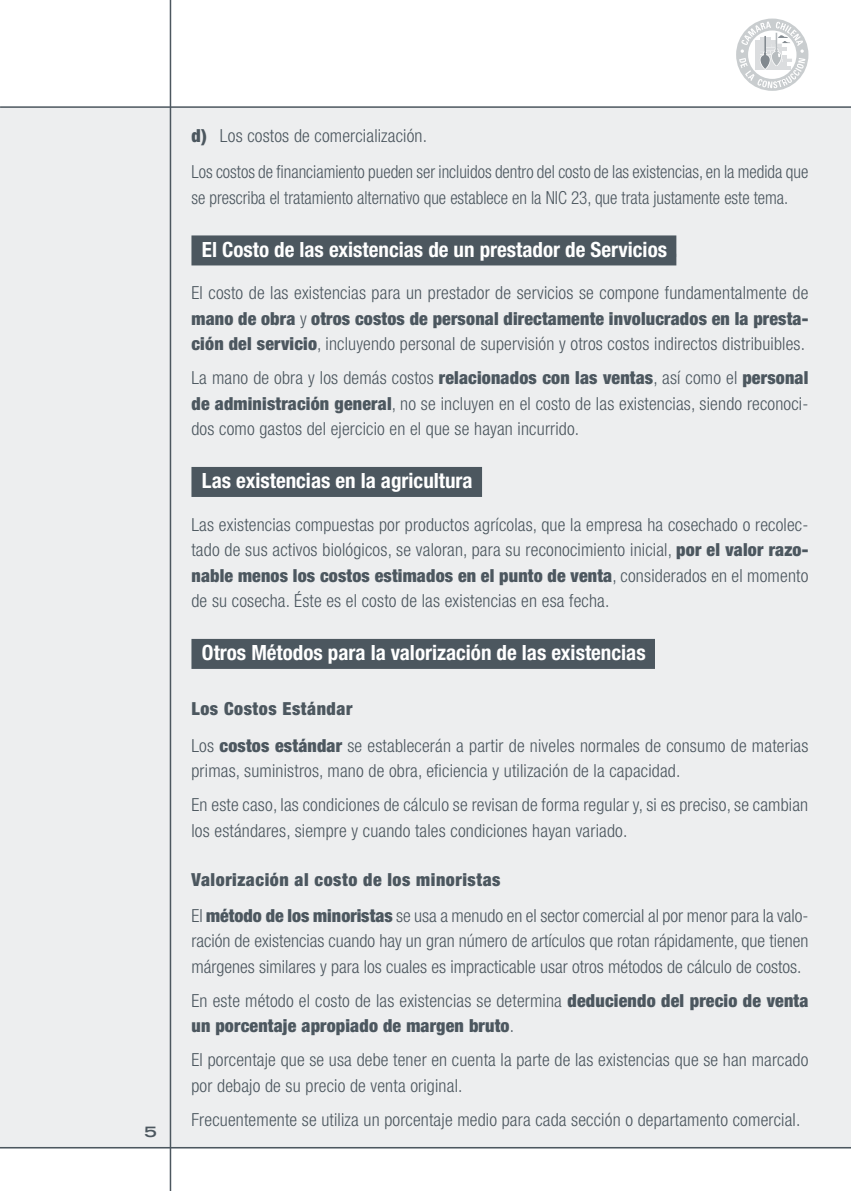
<style>
.page{position:relative;width:851px;height:1191px;background:#fff}
.page>*{position:absolute;margin:0;border:0;box-sizing:border-box;transform-origin:0 0}
.t1{font:700 condensed 21px "Helvetica Neue";color:#fff}
.t2{font:300 condensed 18px/25.5px "Helvetica Neue";letter-spacing:.01em;color:#4c575f}
.t3{font:900 condensed 18px/36.2px "Helvetica Neue";letter-spacing:.03em;color:#4c575f}
.t4{font:900 condensed 18px/25.5px "Helvetica Neue";letter-spacing:.01em;color:#4c575f}
.t5{font:300 condensed 18px "Helvetica Neue";letter-spacing:.01em;color:#4c575f;scale:.95 1}
.s1{font-weight:900}
.s2{color:#4c575f}
.s3{font-weight:300}
</style>
<div class="page">
<div style="left:0;top:107px;width:850px;height:1041px;background:#edeeef"></div>
<hr style="left:0;top:1147px;width:850px;height:1px;background:#4c575f">
<hr style="left:170px;top:0;width:1px;height:1191px;background:#4c575f">
<hr style="left:0;top:106px;width:850px;height:2px;background:#4c575f">
<div style="left:736px;top:19px;width:72px;height:72px;background:#c9cdcf;border-radius:50%"></div>
<svg style="left:739px;top:21px;width:66px;height:67px"></svg>
<div style="left:191px;top:235px;width:485px;height:30px;background:#4c575f"></div>
<div style="left:191px;top:467px;width:291px;height:30px;background:#4c575f"></div>
<div style="left:191px;top:639px;width:464px;height:30px;background:#4c575f"></div>
<p class="t2" style="left:191px;top:118px;width:618px;line-height:36.2px"><span class="s1">d)</span> Los costos de comercialización.<br>Los costos de financiamiento pueden ser incluidos dentro del costo de las existencias, en la medida que</p>
<p class="t5" style="left:191px;top:187px;width:629px">se prescriba el tratamiento alternativo que establece en la NIC 23, que trata justamente este tema.</p>
<p class="t1" style="left:202px;top:236px;width:476px">El Costo de las existencias de un prestador de Servicios<span class="s2">..</span></p>
<p class="t2" style="left:191px;top:280px;width:618px;text-align:justify">El costo de las existencias para un prestador de servicios se compone fundamentalmente de <span class="s1">mano de obra</span> y <span class="s1">otros costos de personal directamente involucrados en la presta&shy;ción del servicio</span>, incluyendo personal de supervisión y otros costos indirectos distribuibles.</p>
<p class="t2" style="left:191px;top:365px;width:618px;text-align:justify">La mano de obra y los demás costos <span class="s1">relacionados con las ventas</span>, así como el <span class="s1">personal de administración general</span>, no se incluyen en el costo de las existencias, siendo reconoci&shy;dos como gastos del ejercicio en el que se hayan incurrido.</p>
<p class="t1" style="left:202px;top:468px;width:282px">Las existencias en la agricultura<span class="s2">..</span></p>
<p class="t2" style="left:191px;top:511px;width:618px;text-align:justify">Las existencias compuestas por productos agrícolas, que la empresa ha cosechado o recolec&shy;tado de sus activos biológicos, se valoran, para su reconocimiento inicial, <span class="s1">por el valor razo&shy;nable menos los costos estimados en el punto de venta</span>, considerados en el momento de su cosecha. Éste es el costo de las existencias en esa fecha.</p>
<p class="t1" style="left:202px;top:640px;width:455px">Otros Métodos para la valorización de las existencias<span class="s2">..</span></p>
<p class="t2" style="left:191px;top:691px;width:618px;line-height:36.2px"><span class="s1">Los Costos Estándar<br></span>Los <span class="s1">costos estándar</span> se establecerán a partir de niveles normales de consumo de materias</p>
<p class="t2" style="left:191px;top:753px;width:618px;line-height:34px">primas, suministros, mano de obra, eficiencia y utilización de la capacidad.<br>En este caso, las condiciones de cálculo se revisan de forma regular y, si es preciso, se cambian</p>
<p class="t2" style="left:191px;top:817px;width:437px">los estándares, siempre y cuando tales condiciones hayan variado.</p>
<p class="t3" style="left:191px;top:860px;width:618px">Valorización al costo de los minoristas<br><span class="s3">El</span> método de los minoristas <span class="s3">se usa a menudo en el sector comercial al por menor para la valo-</span></p>
<p class="t2" style="left:191px;top:928px;width:618px">ración de existencias cuando hay un gran número de artículos que rotan rápidamente, que tienen márgenes similares y para los cuales es impracticable usar otros métodos de cálculo de costos.</p>
<p class="t4" style="left:191px;top:987px;width:618px"><span class="s3">En este método el costo de las existencias se determina</span> deduciendo del precio de venta un porcentaje apropiado de margen bruto<span class="s3">.</span></p>
<p class="t2" style="left:191px;top:1047px;width:618px">El porcentaje que se usa debe tener en cuenta la parte de las existencias que se han marcado por debajo de su precio de venta original.</p>
<p class="t2" style="left:191px;top:1106px;width:610px">Frecuentemente se utiliza un porcentaje medio para cada sección o departamento comercial.</p>
</div>
